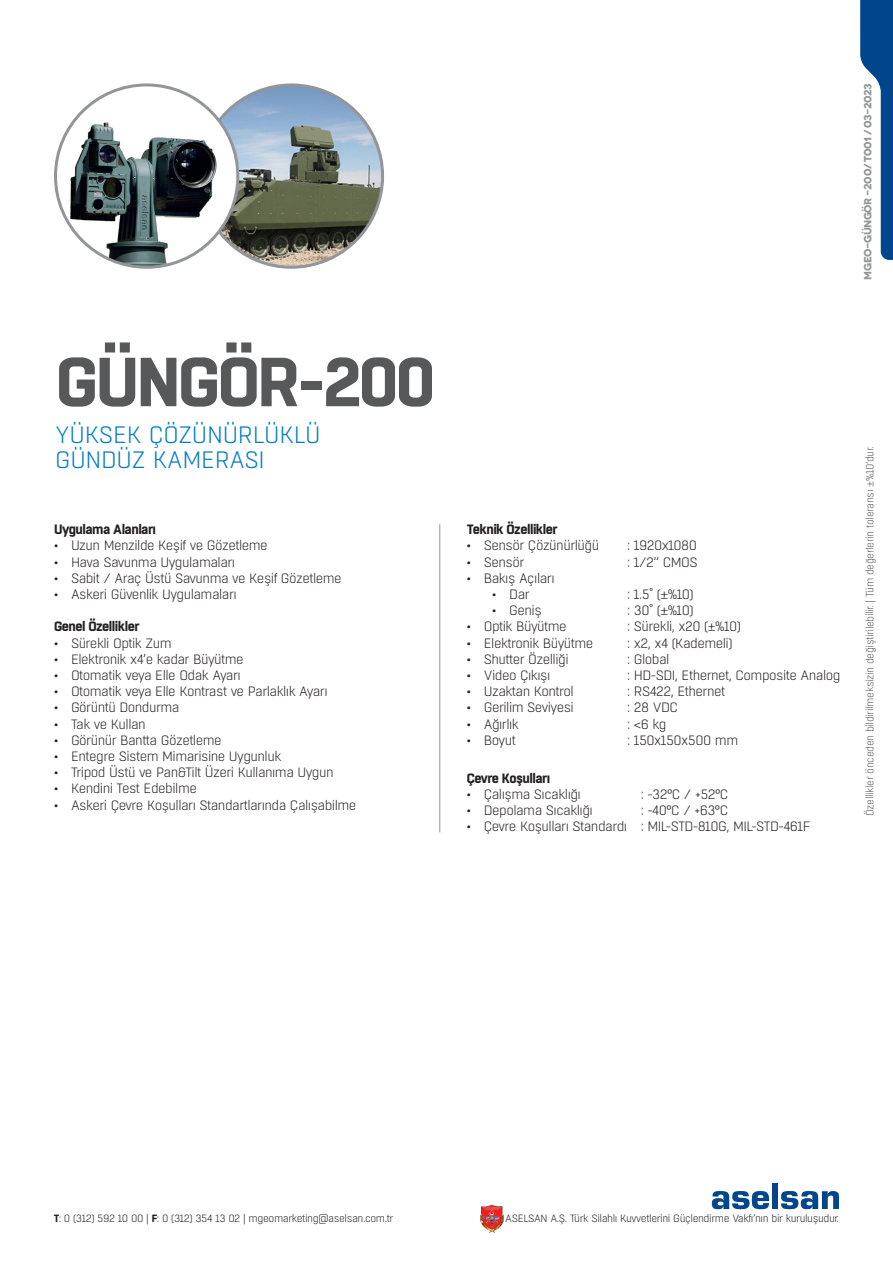
<style>
.page{position:relative;width:893px;height:1263px;background:#fff}
.page>*{position:absolute;margin:0;border:0;box-sizing:border-box;transform-origin:0 0}
.t1{font:700 69.15px "Boxed";letter-spacing:-.04em;color:#57585a}
.t2{font:300 23.7px/25.2px "Boxed";letter-spacing:-.015em;color:#007ac2}
.t3{font:300 13.5px "Boxed";letter-spacing:-.04em;color:#231f20}
.sda{font:700 13.5px "Boxed";letter-spacing:-.04em;color:#231f20}
.t4{font:300 10.5px "Boxed";letter-spacing:-.04em;color:#231f20}
.t5{font:300 10.5px "Boxed";letter-spacing:-.04em;color:#57585a}
.t6{font:700 10.5px "Novecentowide";letter-spacing:-.04em;color:#939598}
.s1{font-family:"Minion Pro";font-weight:400}
.s2{font-weight:700}
</style>
<div class="page">
<img style="left:480px;top:1204px;width:23px;height:28px">
<svg style="left:712px;top:1191px;width:57px;height:18px"></svg>
<div style="left:772px;top:1183px;width:6px;height:26px;background:#01468c"></div>
<svg style="left:781px;top:1191px;width:58px;height:18px"></svg>
<svg style="left:860px;top:0;width:33px;height:260px"></svg>
<img style="left:200px;top:85px;width:183px;height:182px;border-radius:91px">
<img style="left:56px;top:112px;width:182px;height:155px">
<hr style="left:440px;top:524px;width:1px;height:308px;background:#939598">
<p class="t1" style="left:56px;top:335px;width:381px">GÜNGÖR-200</p>
<p class="t2" style="left:55px;top:422px;width:267px">YÜKSEK ÇÖZÜNÜRLÜKLÜ<br>GÜNDÜZ KAMERASI</p>
<p class="sda" style="left:54px;top:520px;width:104px">Uygulama Alanları</p>
<p class="t3" style="left:54px;top:537px;width:215px">• Uzun Menzilde Keşif ve Gözetleme</p>
<p class="t3" style="left:54px;top:554px;width:183px">• Hava Savunma Uygulamaları</p>
<p class="t3" style="left:54px;top:570px;width:289px">• Sabit / Araç Üstü Savunma ve Keşif Gözetleme</p>
<p class="t3" style="left:54px;top:586px;width:184px">• Askeri Güvenlik Uygulamaları</p>
<p class="sda" style="left:54px;top:618px;width:87px">Genel Özellikler</p>
<p class="t3" style="left:54px;top:635px;width:119px">• Sürekli Optik Zum</p>
<p class="t3" style="left:54px;top:651px;width:191px">• Elektronik x4’e kadar Büyütme</p>
<p class="t3" style="left:54px;top:667px;width:188px">• Otomatik veya Elle Odak Ayarı</p>
<p class="t3" style="left:54px;top:683px;width:275px">• Otomatik veya Elle Kontrast ve Parlaklık Ayarı</p>
<p class="t3" style="left:54px;top:699px;width:127px">• Görüntü Dondurma</p>
<p class="t3" style="left:54px;top:716px;width:93px">• Tak ve Kullan</p>
<p class="t3" style="left:54px;top:732px;width:169px">• Görünür Bantta Gözetleme</p>
<p class="t3" style="left:54px;top:748px;width:229px">• Entegre Sistem Mimarisine Uygunluk</p>
<p class="t3" style="left:54px;top:764px;width:281px">• Tripod Üstü ve Pan&amp;Tilt Üzeri Kullanıma Uygun</p>
<p class="t3" style="left:54px;top:780px;width:145px">• Kendini Test Edebilme</p>
<p class="t3" style="left:54px;top:797px;width:304px">• Askeri Çevre Koşulları Standartlarında Çalışabilme</p>
<p class="t6" style="left:861px;top:280px;width:198px;rotate:-90deg">MGEO-GÜNGÖR -200/ T001 / 03-2023</p>
<p class="sda" style="left:467px;top:520px;width:92px">Teknik Özellikler</p>
<p class="t3" style="left:467px;top:537px;width:134px">• Sensör Çözünürlüğü</p>
<p class="t3" style="left:627px;top:537px;width:71px">: 1920x1080</p>
<p class="t3" style="left:467px;top:554px;width:59px">• Sensör</p>
<p class="t3" style="left:627px;top:554px;width:72px">: 1/2’’ CMOS</p>
<p class="t3" style="left:467px;top:570px;width:89px">• Bakış Açıları</p>
<p class="t3" style="left:492px;top:586px;width:39px">• Dar</p>
<p class="t3" style="left:627px;top:586px;width:68px">: 1.5˚ (<span class="s1">±</span>%10)</p>
<p class="t3" style="left:492px;top:602px;width:51px">• Geniş</p>
<p class="t3" style="left:627px;top:602px;width:68px">: 30˚ (<span class="s1">±</span>%10)</p>
<p class="t3" style="left:467px;top:618px;width:102px">• Optik Büyütme</p>
<p class="t3" style="left:627px;top:618px;width:115px">: Sürekli, x20 (<span class="s1">±</span>%10)</p>
<p class="t3" style="left:467px;top:635px;width:128px">• Elektronik Büyütme</p>
<p class="t3" style="left:627px;top:635px;width:107px">: x2, x4 (Kademeli)</p>
<p class="t3" style="left:467px;top:651px;width:103px">• Shutter Özelliği</p>
<p class="t3" style="left:627px;top:651px;width:44px">: Global</p>
<p class="t3" style="left:467px;top:667px;width:85px">• Video Çıkışı</p>
<p class="t3" style="left:627px;top:667px;width:215px">: HD-SDI, Ethernet, Composite Analog</p>
<p class="t3" style="left:467px;top:683px;width:109px">• Uzaktan Kontrol</p>
<p class="t3" style="left:627px;top:683px;width:100px">: RS422, Ethernet</p>
<p class="t3" style="left:467px;top:699px;width:109px">• Gerilim Seviyesi</p>
<p class="t3" style="left:627px;top:699px;width:52px">: 28 VDC</p>
<p class="t3" style="left:467px;top:716px;width:54px">• Ağırlık</p>
<p class="t3" style="left:627px;top:716px;width:41px">: &lt;6 kg</p>
<p class="t3" style="left:467px;top:732px;width:51px">• Boyut</p>
<p class="t3" style="left:627px;top:732px;width:112px">: 150x150x500 mm</p>
<p class="sda" style="left:467px;top:769px;width:85px">Çevre Koşulları</p>
<p class="t3" style="left:467px;top:786px;width:116px">• Çalışma Sıcaklığı</p>
<p class="t3" style="left:641px;top:786px;width:89px">: -32°C / +52°C</p>
<p class="t3" style="left:467px;top:802px;width:128px">• Depolama Sıcaklığı</p>
<p class="t3" style="left:641px;top:802px;width:89px">: -40°C / +63°C</p>
<p class="t3" style="left:467px;top:818px;width:345px">• Çevre Koşulları Standardı : MIL-STD-810G, MIL-STD-461F</p>
<p class="t5" style="left:863px;top:816px;width:371px;rotate:-90deg">Özellikler önceden bildirilmeksizin değiştirilebilir. | Tüm değerlerin toleransı <span class="s1">±</span>%10’dur.</p>
<p class="t4" style="left:54px;top:1212px;width:341px"><span class="s2">T</span>: 0 (312) 592 10 00 | <span class="s2">F</span>: 0 (312) 354 13 02 | mgeomarketing@aselsan.com.tr</p>
<p class="t4" style="left:505px;top:1212px;width:335px">ASELSAN A.Ş. Türk Silahlı Kuvvetlerini Güçlendirme Vakfı’nın bir kuruluşudur.</p>
</div>
